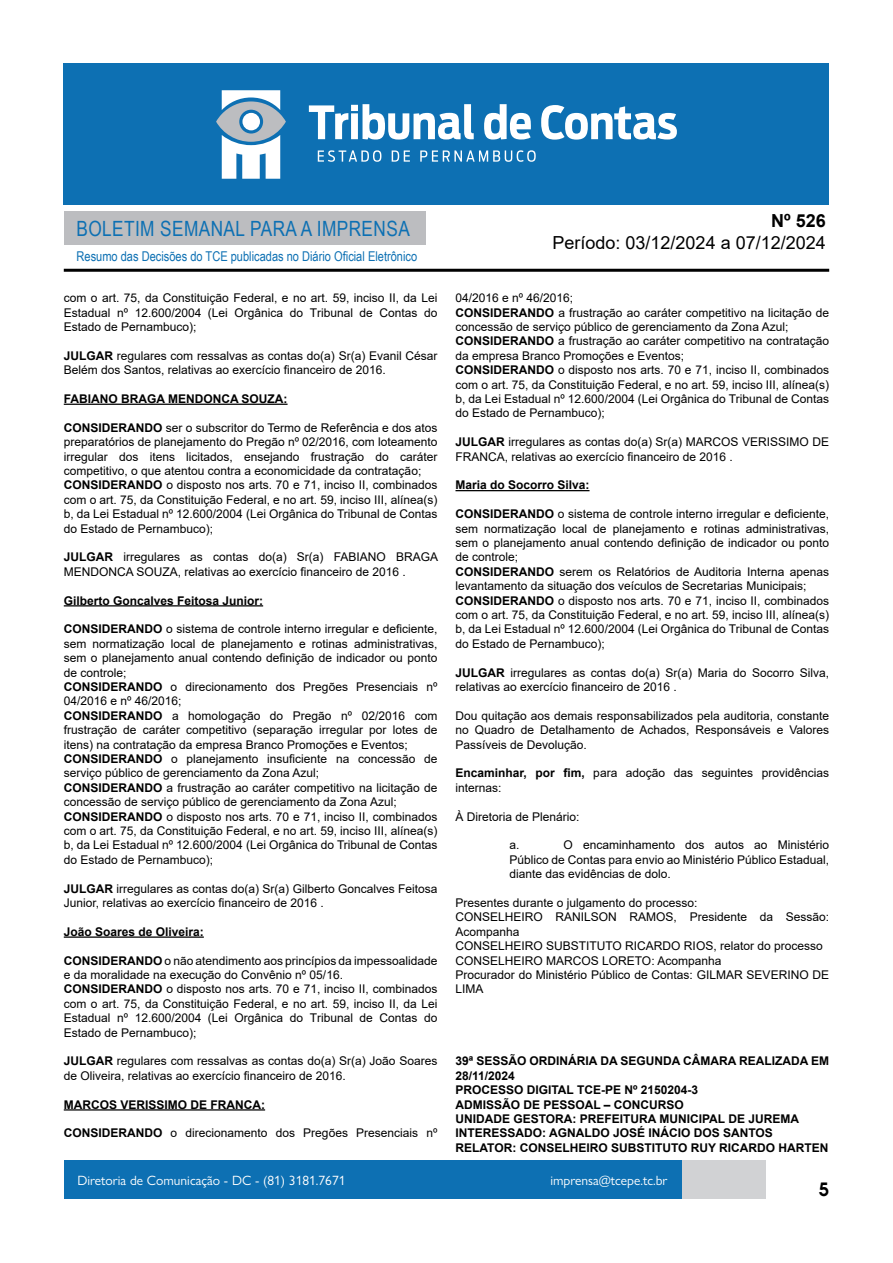
<style>
.page{position:relative;width:893px;height:1263px;background:#fff}
.page>*{position:absolute;margin:0;border:0;box-sizing:border-box;transform-origin:0 0}
.t1{font:21px "Arial Narrow";letter-spacing:.02em;color:#0d70b3}
.t2{font:18px "Arial";color:#000}
.t3{font:700 18px "Arial";color:#000}
.t4{font:600 18px "Avant Garde";color:#000}
.t5{font:13.5px "Gill Sans Nova";color:#fff}
.t6{font:13.5px "Arial Narrow";color:#0d70b3}
.t7{font:12px/14.4px "Arial";color:#000}
.t8{font:700 12px/14.4px "Arial";color:#000}
.s1{font-weight:700}
</style>
<div class="page">
<div style="left:148px;top:1160px;width:617px;height:39px;background:#d1d2d4"></div>
<div style="left:64px;top:211px;width:361px;height:33px;background:#bcbdc0"></div>
<hr style="left:64px;top:269px;width:765px;height:3px;background:#000">
<div style="left:64px;top:64px;width:765px;height:141px;background:#0d70b3"></div>
<svg style="left:309px;top:104px;width:165px;height:36px"></svg>
<svg style="left:484px;top:104px;width:47px;height:36px"></svg>
<svg style="left:541px;top:105px;width:136px;height:35px"></svg>
<svg style="left:318px;top:150px;width:63px;height:12px"></svg>
<svg style="left:392px;top:150px;width:18px;height:12px"></svg>
<svg style="left:420px;top:150px;width:116px;height:12px"></svg>
<svg style="left:216px;top:90px;width:70px;height:89px"></svg>
<div style="left:64px;top:1160px;width:617px;height:39px;background:#0d70b3"></div>
<hr style="left:64px;top:404px;width:224px;height:1px;background:#000">
<hr style="left:64px;top:605px;width:199px;height:1px;background:#000">
<hr style="left:64px;top:936px;width:140px;height:2px;background:#000">
<hr style="left:64px;top:1109px;width:201px;height:1px;background:#000">
<hr style="left:455px;top:490px;width:134px;height:1px;background:#000">
<h1 class="t1" style="left:77px;top:213px;width:335px">BOLETIM SEMANAL PARA A IMPRENSA</h1>
<p class="t6" style="left:77px;top:246px;width:342px">Resumo das Decisões do TCE publicadas no Diário Oficial Eletrônico</p>
<p class="t7" style="left:64px;top:291px;width:375px;text-align:justify">com o art. 75, da Constituição Federal, e no art. 59, inciso II, da Lei Estadual nº 12.600/2004 (Lei Orgânica do Tribunal de Contas do Estado de Pernambuco);</p>
<p class="t7" style="left:64px;top:348px;width:375px"><span class="s1">JULGAR</span> regulares com ressalvas as contas do(a) Sr(a) Evanil César<br>Belém dos Santos, relativas ao exercício financeiro de 2016.</p>
<p class="t8" style="left:64px;top:392px;width:225px">FABIANO BRAGA MENDONCA SOUZA:</p>
<p class="t7" style="left:64px;top:420px;width:375px;text-align:justify"><span class="s1">CONSIDERANDO</span> ser o subscritor do Termo de Referência e dos atos preparatórios de planejamento do Pregão nº 02/2016, com loteamento irregular dos itens licitados, ensejando frustração do caráter competitivo, o que atentou contra a economicidade da contratação;</p>
<p class="t7" style="left:64px;top:478px;width:375px;text-align:justify"><span class="s1">CONSIDERANDO</span> o disposto nos arts. 70 e 71, inciso II, combinados com o art. 75, da Constituição Federal, e no art. 59, inciso III, alínea(s) b, da Lei Estadual nº 12.600/2004 (Lei Orgânica do Tribunal de Contas do Estado de Pernambuco);</p>
<p class="t7" style="left:64px;top:550px;width:376px"><span class="s1">JULGAR</span> irregulares as contas do(a) Sr(a) FABIANO BRAGA<br>MENDONCA SOUZA, relativas ao exercício financeiro de 2016 .</p>
<p class="t8" style="left:64px;top:593px;width:201px">Gilberto Goncalves Feitosa Junior:</p>
<p class="t7" style="left:64px;top:622px;width:375px;text-align:justify"><span class="s1">CONSIDERANDO</span> o sistema de controle interno irregular e deficiente, sem normatização local de planejamento e rotinas administrativas, sem o planejamento anual contendo definição de indicador ou ponto de controle;</p>
<p class="t7" style="left:64px;top:679px;width:375px"><span class="s1">CONSIDERANDO</span> o direcionamento dos Pregões Presenciais nº<br>04/2016 e nº 46/2016;</p>
<p class="t7" style="left:64px;top:708px;width:375px;text-align:justify"><span class="s1">CONSIDERANDO</span> a homologação do Pregão nº 02/2016 com frustração de caráter competitivo (separação irregular por lotes de itens) na contratação da empresa Branco Promoções e Eventos;</p>
<p class="t7" style="left:64px;top:751px;width:375px"><span class="s1">CONSIDERANDO</span> o planejamento insuficiente na concessão de serviço público de gerenciamento da Zona Azul;</p>
<p class="t7" style="left:64px;top:780px;width:375px"><span class="s1">CONSIDERANDO</span> a frustração ao caráter competitivo na licitação de concessão de serviço público de gerenciamento da Zona Azul;</p>
<p class="t7" style="left:64px;top:809px;width:375px;text-align:justify"><span class="s1">CONSIDERANDO</span> o disposto nos arts. 70 e 71, inciso II, combinados com o art. 75, da Constituição Federal, e no art. 59, inciso III, alínea(s) b, da Lei Estadual nº 12.600/2004 (Lei Orgânica do Tribunal de Contas do Estado de Pernambuco);</p>
<p class="t7" style="left:64px;top:881px;width:375px"><span class="s1">JULGAR</span> irregulares as contas do(a) Sr(a) Gilberto Goncalves Feitosa<br>Junior, relativas ao exercício financeiro de 2016 .</p>
<p class="t8" style="left:64px;top:924px;width:142px">João Soares de Oliveira:</p>
<p class="t7" style="left:64px;top:953px;width:375px"><span class="s1">CONSIDERANDO</span> o não atendimento aos princípios da impessoalidade e da moralidade na execução do Convênio nº 05/16.</p>
<p class="t7" style="left:64px;top:982px;width:375px;text-align:justify"><span class="s1">CONSIDERANDO</span> o disposto nos arts. 70 e 71, inciso II, combinados com o art. 75, da Constituição Federal, e no art. 59, inciso II, da Lei Estadual nº 12.600/2004 (Lei Orgânica do Tribunal de Contas do Estado de Pernambuco);</p>
<p class="t7" style="left:64px;top:1054px;width:375px"><span class="s1">JULGAR</span> regulares com ressalvas as contas do(a) Sr(a) João Soares de Oliveira, relativas ao exercício financeiro de 2016.</p>
<p class="t8" style="left:64px;top:1097px;width:203px">MARCOS VERISSIMO DE FRANCA:</p>
<p class="t7" style="left:64px;top:1126px;width:375px"><span class="s1">CONSIDERANDO</span> o direcionamento dos Pregões Presenciais nº</p>
<h2 class="t3" style="left:771px;top:208px;width:56px">Nº 526</h2>
<h2 class="t2" style="left:552px;top:230px;width:275px">Período: 03/12/2024 a 07/12/2024</h2>
<p class="t7" style="left:455px;top:291px;width:119px">04/2016 e nº 46/2016;</p>
<p class="t7" style="left:455px;top:305px;width:375px"><span class="s1">CONSIDERANDO</span> a frustração ao caráter competitivo na licitação de concessão de serviço público de gerenciamento da Zona Azul;</p>
<p class="t7" style="left:455px;top:334px;width:375px"><span class="s1">CONSIDERANDO</span> a frustração ao caráter competitivo na contratação da empresa Branco Promoções e Eventos;</p>
<p class="t7" style="left:455px;top:363px;width:375px;text-align:justify"><span class="s1">CONSIDERANDO</span> o disposto nos arts. 70 e 71, inciso II, combinados com o art. 75, da Constituição Federal, e no art. 59, inciso III, alínea(s) b, da Lei Estadual nº 12.600/2004 (Lei Orgânica do Tribunal de Contas do Estado de Pernambuco);</p>
<p class="t7" style="left:455px;top:435px;width:375px"><span class="s1">JULGAR</span> irregulares as contas do(a) Sr(a) MARCOS VERISSIMO DE<br>FRANCA, relativas ao exercício financeiro de 2016 .</p>
<p class="t8" style="left:455px;top:478px;width:136px">Maria do Socorro Silva:</p>
<p class="t7" style="left:455px;top:507px;width:375px;text-align:justify"><span class="s1">CONSIDERANDO</span> o sistema de controle interno irregular e deficiente, sem normatização local de planejamento e rotinas administrativas, sem o planejamento anual contendo definição de indicador ou ponto de controle;</p>
<p class="t7" style="left:455px;top:564px;width:375px"><span class="s1">CONSIDERANDO</span> serem os Relatórios de Auditoria Interna apenas levantamento da situação dos veículos de Secretarias Municipais;</p>
<p class="t7" style="left:455px;top:593px;width:375px;text-align:justify"><span class="s1">CONSIDERANDO</span> o disposto nos arts. 70 e 71, inciso II, combinados com o art. 75, da Constituição Federal, e no art. 59, inciso III, alínea(s) b, da Lei Estadual nº 12.600/2004 (Lei Orgânica do Tribunal de Contas do Estado de Pernambuco);</p>
<p class="t7" style="left:455px;top:665px;width:375px"><span class="s1">JULGAR</span> irregulares as contas do(a) Sr(a) Maria do Socorro Silva, relativas ao exercício financeiro de 2016 .</p>
<p class="t7" style="left:455px;top:708px;width:375px;text-align:justify">Dou quitação aos demais responsabilizados pela auditoria, constante no Quadro de Detalhamento de Achados, Responsáveis e Valores Passíveis de Devolução.</p>
<p class="t7" style="left:455px;top:766px;width:375px"><span class="s1">Encaminhar, por fim,</span> para adoção das seguintes providências internas:</p>
<p class="t7" style="left:455px;top:809px;width:126px">À Diretoria de Plenário:</p>
<p class="t7" style="left:509px;top:838px;width:12px">a.</p>
<p class="t7" style="left:509px;top:838px;width:321px;text-align:justify;text-indent:54px">O encaminhamento dos autos ao Ministério Público de Contas para envio ao Ministério Público Estadual, diante das evidências de dolo.</p>
<p class="t7" style="left:455px;top:895px;width:244px">Presentes durante o julgamento do processo:</p>
<p class="t7" style="left:455px;top:910px;width:375px">CONSELHEIRO RANILSON RAMOS, Presidente da Sessão:<br>Acompanha</p>
<p class="t7" style="left:455px;top:939px;width:369px">CONSELHEIRO SUBSTITUTO RICARDO RIOS, relator do processo</p>
<p class="t7" style="left:455px;top:953px;width:267px">CONSELHEIRO MARCOS LORETO: Acompanha</p>
<p class="t7" style="left:455px;top:967px;width:375px">Procurador do Ministério Público de Contas: GILMAR SEVERINO DE<br>LIMA</p>
<p class="t8" style="left:455px;top:1054px;width:375px">39ª SESSÃO ORDINÁRIA DA SEGUNDA CÂMARA REALIZADA EM<br>28/11/2024</p>
<p class="t8" style="left:455px;top:1083px;width:244px">PROCESSO DIGITAL TCE-PE Nº 2150204-3</p>
<p class="t8" style="left:455px;top:1097px;width:230px">ADMISSÃO DE PESSOAL – CONCURSO</p>
<p class="t8" style="left:455px;top:1112px;width:345px">UNIDADE GESTORA: PREFEITURA MUNICIPAL DE JUREMA</p>
<p class="t8" style="left:455px;top:1126px;width:319px">INTERESSADO: AGNALDO JOSÉ INÁCIO DOS SANTOS</p>
<p class="t8" style="left:455px;top:1140px;width:375px">RELATOR: CONSELHEIRO SUBSTITUTO RUY RICARDO HARTEN</p>
<p class="t5" style="left:77px;top:1172px;width:270px">Diretoria de Comunicação - DC - (81) 3181.7671</p>
<p class="t5" style="left:550px;top:1172px;width:119px">imprensa@tcepe.tc.br</p>
<h2 class="t4" style="left:819px;top:1177px;width:12px">5</h2>
</div>
